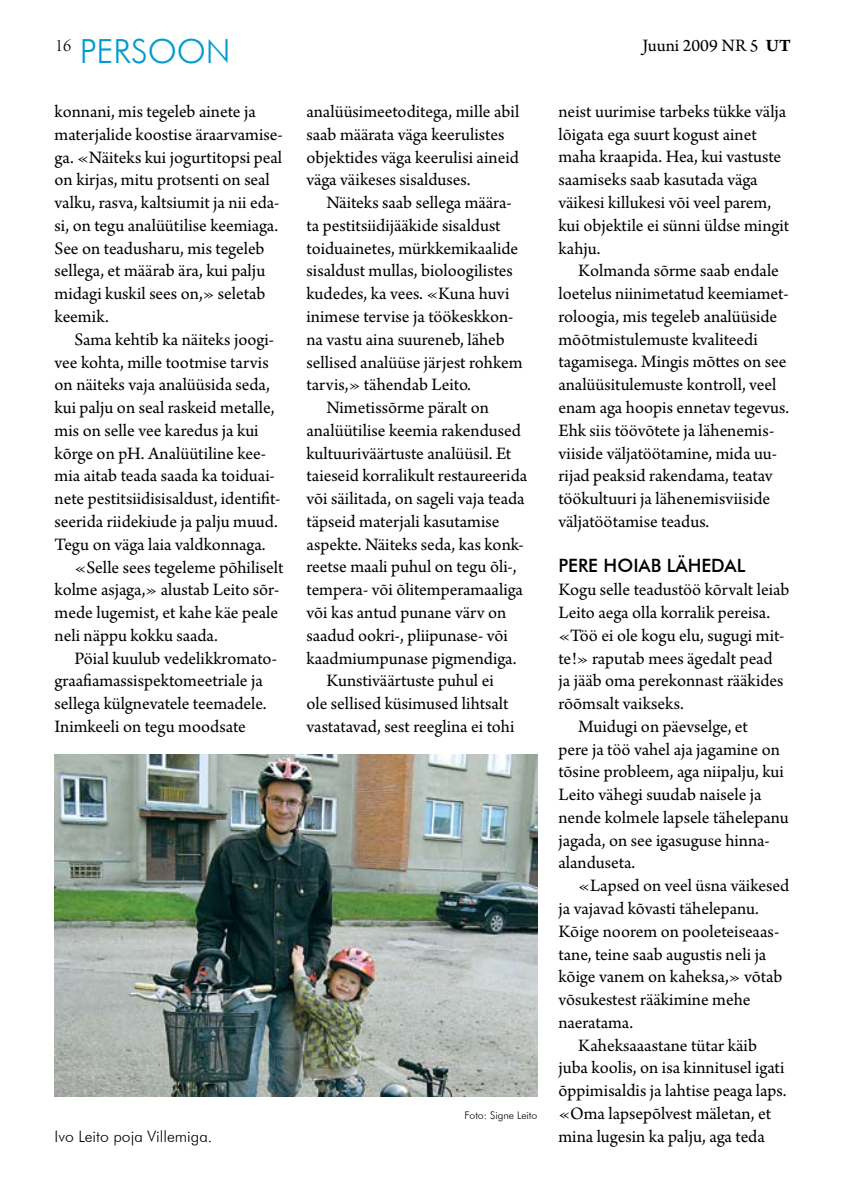
<style>
.page{position:relative;width:844px;height:1191px;background:#fff}
.page>*{position:absolute;margin:0;border:0;box-sizing:border-box;transform-origin:0 0}
.t1{font:300 33.25px "Futura BT";color:#009bd0}
.t2{font:18.38px/22.8px "Arno Pro";letter-spacing:-.005em;color:#000}
.t3{font:500 18.38px "Futura BT";color:#000}
.t4{font:18.38px "Arno Pro Light Display";color:#000}
.t5{font:300 15.75px "Futura BT";color:#000}
.t6{font:300 10.5px "Futura BT";color:#000}
.s1{font-weight:700}
</style>
<div class="page">
<img style="left:55px;top:755px;width:482px;height:341px">
<h1 class="t1" style="left:80px;top:31px;width:152px">persoon</h1>
<p class="t4" style="left:55px;top:35px;width:18px">16</p>
<p class="t2" style="left:642px;top:35px;width:150px">Juuni 2009 nr 5 <span class="s1">UT</span></p>
<p class="t2" style="left:55px;top:101px;width:230px">konnani, mis tegeleb ainete ja materjalide koostise äraarvamise&shy;ga. «Näiteks kui jogurtitopsi peal on kirjas, mitu protsenti on seal valku, rasva, kaltsiumit ja nii eda&shy;si, on tegu analüütilise keemiaga.<br>See on teadusharu, mis tegeleb sellega, et määrab ära, kui palju midagi kuskil sees on,» seletab keemik.</p>
<p class="t2" style="left:74px;top:329px;width:201px">Sama kehtib ka näiteks joogi-</p>
<p class="t2" style="left:55px;top:352px;width:215px">vee kohta, mille tootmise tarvis</p>
<p class="t2" style="left:55px;top:374px;width:217px">on näiteks vaja analüüsida seda,</p>
<p class="t2" style="left:55px;top:397px;width:221px">kui palju on seal raskeid metalle,</p>
<p class="t2" style="left:55px;top:420px;width:205px">mis on selle vee karedus ja kui</p>
<p class="t2" style="left:55px;top:443px;width:213px">kõrge on pH. Analüütiline kee-</p>
<p class="t2" style="left:55px;top:465px;width:222px">mia aitab teada saada ka toiduai-</p>
<p class="t2" style="left:55px;top:488px;width:227px">nete pestitsiidisisaldust, identifit-</p>
<p class="t2" style="left:55px;top:511px;width:225px">seerida riidekiude ja palju muud.</p>
<p class="t2" style="left:55px;top:534px;width:212px">Tegu on väga laia valdkonnaga.</p>
<p class="t2" style="left:74px;top:556px;width:210px">«Selle sees tegeleme põhiliselt</p>
<p class="t2" style="left:55px;top:579px;width:226px">kolme asjaga,» alustab Leito sõr-</p>
<p class="t2" style="left:55px;top:602px;width:225px">mede lugemist, et kahe käe peale</p>
<p class="t2" style="left:55px;top:625px;width:165px">neli näppu kokku saada.</p>
<p class="t2" style="left:74px;top:647px;width:204px">Pöial kuulub vedelikkromato-</p>
<p class="t2" style="left:55px;top:670px;width:210px">graafiamassispektomeetriale ja</p>
<p class="t2" style="left:55px;top:693px;width:213px">sellega külgnevatele teemadele.</p>
<p class="t2" style="left:55px;top:716px;width:193px">Inimkeeli on tegu moodsate</p>
<p class="t5" style="left:55px;top:1126px;width:159px">Ivo Leito poja Villemiga.</p>
<p class="t2" style="left:306px;top:101px;width:214px">analüüsimeetoditega, mille abil saab määrata väga keerulistes objektides väga keerulisi aineid väga väikeses sisalduses.</p>
<p class="t2" style="left:326px;top:192px;width:187px">Näiteks saab sellega määra-</p>
<p class="t2" style="left:306px;top:215px;width:195px">ta pestitsiidijääkide sisaldust</p>
<p class="t2" style="left:306px;top:238px;width:213px">toiduainetes, mürkkemikaalide</p>
<p class="t2" style="left:306px;top:260px;width:208px">sisaldust mullas, bioloogilistes</p>
<p class="t2" style="left:306px;top:283px;width:204px">kudedes, ka vees. «Kuna huvi</p>
<p class="t2" style="left:306px;top:306px;width:208px">inimese tervise ja töökeskkon-</p>
<p class="t2" style="left:306px;top:329px;width:200px">na vastu aina suureneb, läheb</p>
<p class="t2" style="left:306px;top:351px;width:217px">sellised analüüse järjest rohkem</p>
<p class="t2" style="left:306px;top:374px;width:166px">tarvis,» tähendab Leito.</p>
<p class="t2" style="left:326px;top:397px;width:164px">Nimetissõrme päralt on</p>
<p class="t2" style="left:306px;top:420px;width:216px">analüütilise keemia rakendused</p>
<p class="t2" style="left:306px;top:443px;width:206px">kultuuriväärtuste analüüsil. Et</p>
<p class="t2" style="left:306px;top:465px;width:222px">taieseid korralikult restaureerida</p>
<p class="t2" style="left:306px;top:488px;width:219px">või säilitada, on sageli vaja teada</p>
<p class="t2" style="left:306px;top:511px;width:194px">täpseid materjali kasutamise</p>
<p class="t2" style="left:306px;top:534px;width:219px">aspekte. Näiteks seda, kas konk-</p>
<p class="t2" style="left:306px;top:556px;width:211px">reetse maali puhul on tegu õli-,</p>
<p class="t2" style="left:306px;top:579px;width:218px">tempera- või õlitemperamaaliga</p>
<p class="t2" style="left:306px;top:602px;width:201px">või kas antud punane värv on</p>
<p class="t2" style="left:306px;top:625px;width:203px">saadud ookri-, pliipunase- või</p>
<p class="t2" style="left:306px;top:647px;width:211px">kaadmiumpunase pigmendiga.</p>
<p class="t2" style="left:326px;top:670px;width:169px">Kunstiväärtuste puhul ei</p>
<p class="t2" style="left:306px;top:693px;width:203px">ole sellised küsimused lihtsalt</p>
<p class="t2" style="left:306px;top:716px;width:209px">vastatavad, sest reeglina ei tohi</p>
<p class="t6" style="left:464px;top:1109px;width:74px">Foto: Signe Leito</p>
<p class="t2" style="left:558px;top:101px;width:232px">neist uurimise tarbeks tükke välja lõigata ega suurt kogust ainet maha kraapida. Hea, kui vastuste saamiseks saab kasutada väga väikesi killukesi või veel parem, kui objektile ei sünni üldse mingit kahju.</p>
<p class="t2" style="left:558px;top:260px;width:232px;text-indent:20px">Kolmanda sõrme saab endale loetelus niinimetatud keemiamet&shy;roloogia, mis tegeleb analüüside mõõtmistulemuste kvaliteedi tagamisega. Mingis mõttes on see analüüsitulemuste kontroll, veel enam aga hoopis ennetav tegevus.<br>Ehk siis töövõtete ja lähenemis&shy;viiside väljatöötamine, mida uu&shy;rijad peaksid rakendama, teatav töökultuuri ja lähenemisviiside väljatöötamise teadus.</p>
<p class="t3" style="left:558px;top:555px;width:188px">PERE HOIAB LÄHEDAL</p>
<p class="t2" style="left:558px;top:579px;width:232px">Kogu selle teadustöö kõrvalt leiab</p>
<p class="t2" style="left:558px;top:602px;width:213px">Leito aega olla korralik pereisa.</p>
<p class="t2" style="left:558px;top:625px;width:227px">«Töö ei ole kogu elu, sugugi mit-</p>
<p class="t2" style="left:558px;top:647px;width:216px">te!» raputab mees ägedalt pead</p>
<p class="t2" style="left:558px;top:670px;width:226px">ja jääb oma perekonnast rääkides</p>
<p class="t2" style="left:558px;top:693px;width:127px">rõõmsalt vaikseks.</p>
<p class="t2" style="left:578px;top:716px;width:171px">Muidugi on päevselge, et</p>
<p class="t2" style="left:558px;top:738px;width:223px">pere ja töö vahel aja jagamine on</p>
<p class="t2" style="left:558px;top:761px;width:227px">tõsine probleem, aga niipalju, kui</p>
<p class="t2" style="left:558px;top:784px;width:205px">Leito vähegi suudab naisele ja</p>
<p class="t2" style="left:558px;top:807px;width:232px">nende kolmele lapsele tähelepanu</p>
<p class="t2" style="left:558px;top:829px;width:213px">jagada, on see igasuguse hinna-</p>
<p class="t2" style="left:558px;top:852px;width:78px">alanduseta.</p>
<p class="t2" style="left:578px;top:875px;width:212px">«Lapsed on veel üsna väikesed</p>
<p class="t2" style="left:558px;top:898px;width:202px">ja vajavad kõvasti tähelepanu.</p>
<p class="t2" style="left:558px;top:921px;width:222px">Kõige noorem on pooleteiseaas-</p>
<p class="t2" style="left:558px;top:943px;width:209px">tane, teine saab augustis neli ja</p>
<p class="t2" style="left:558px;top:966px;width:225px">kõige vanem on kaheksa,» võtab</p>
<p class="t2" style="left:558px;top:989px;width:194px">võsukestest rääkimine mehe</p>
<p class="t2" style="left:558px;top:1012px;width:76px">naeratama.</p>
<p class="t2" style="left:578px;top:1034px;width:180px">Kaheksaaastane tütar käib</p>
<p class="t2" style="left:558px;top:1057px;width:227px">juba koolis, on isa kinnitusel igati</p>
<p class="t2" style="left:558px;top:1080px;width:229px">õppimisaldis ja lahtise peaga laps.</p>
<p class="t2" style="left:558px;top:1103px;width:214px">«Oma lapsepõlvest mäletan, et</p>
<p class="t2" style="left:558px;top:1125px;width:208px">mina lugesin ka palju, aga teda</p>
</div>
